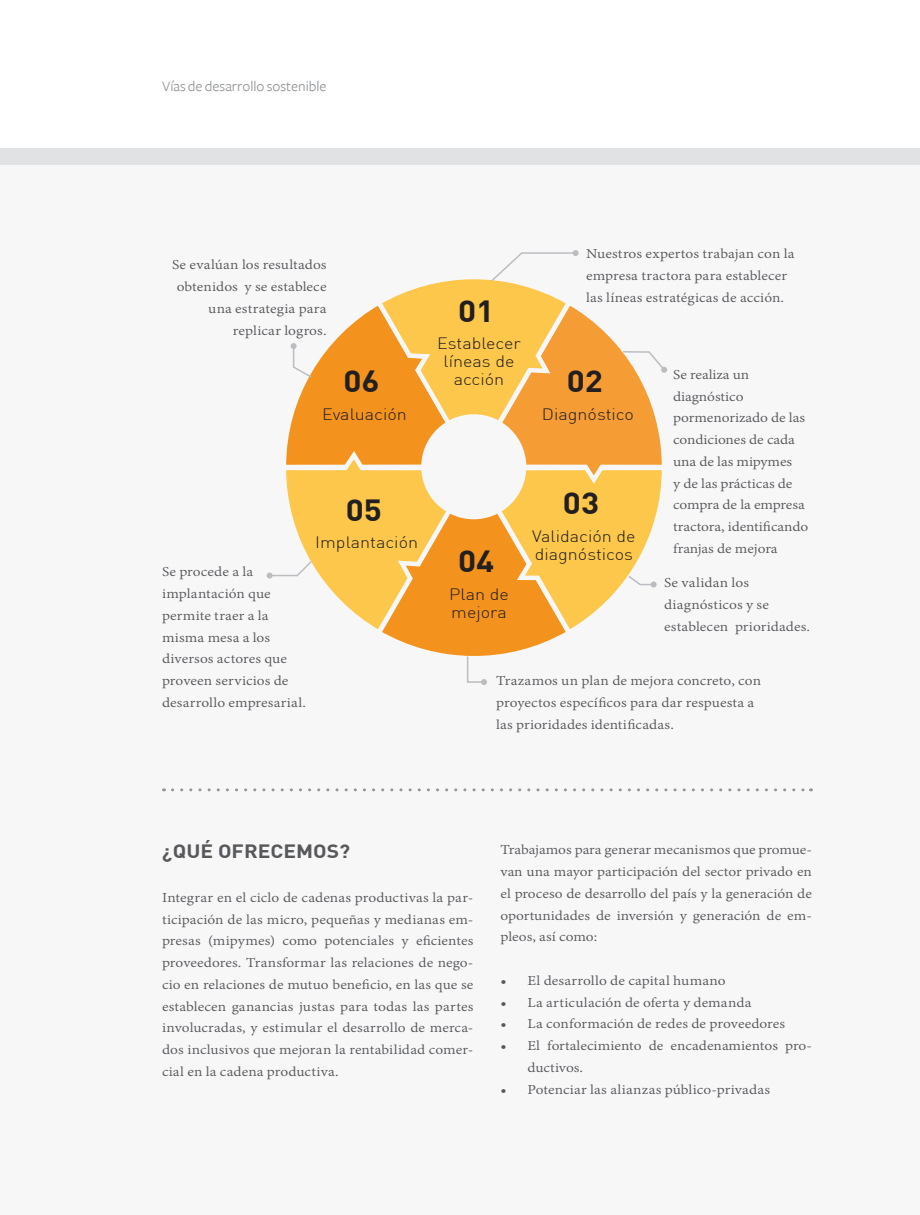
<style>
.page{position:relative;width:920px;height:1215px;background:#fff}
.page>*{position:absolute;margin:0;border:0;box-sizing:border-box;transform-origin:0 0}
.t1{font:700 30px "DIN Pro";color:#231f20;scale:1.11 1}
.t2{font:700 18.9px "DIN Pro";color:#57585a;scale:1.11 1}
.t3{font:300 16.2px/18px "DIN Pro";color:#231f20;scale:1.11 1}
.t4{font:15px "Freight Sans";color:#939598}
.t5{font:14.85px/21.8px "Adobe Devanagari";letter-spacing:.005em;color:#57585a;scale:1.11 1}
</style>
<div class="page">
<div style="left:0;top:149px;width:919px;height:1066px;background:#f7f7f8"></div>
<svg style="left:267px;top:250px;width:400px;height:435px"></svg>
<div style="left:0;top:148px;width:920px;height:17px;background:#e1e2e4"></div>
<svg style="left:172px;top:788px;width:639px;height:3px"></svg>
<p class="t4" style="left:162px;top:78px;width:166px">Vías de desarrollo sostenible</p>
<p class="t5" style="left:172px;top:255px;width:141px;text-align:right">Se evalúan los resultados obtenidos y se establece una estrategia para replicar logros.</p>
<h1 class="t1" style="left:343px;top:361px;width:34px">06</h1>
<p class="t3" style="left:322px;top:404px;width:78px">Evaluación</p>
<h1 class="t1" style="left:346px;top:490px;width:34px">05</h1>
<p class="t5" style="left:162px;top:562px;width:131px">Se procede a la implantación que permite traer a la misma mesa a los diversos actores que proveen servicios de desarrollo empresarial.</p>
<p class="t3" style="left:315px;top:533px;width:94px">Implantación</p>
<h1 class="t1" style="left:458px;top:291px;width:34px">01</h1>
<p class="t3" style="left:437px;top:334px;width:77px;text-align:center">Establecer líneas de acción</p>
<h1 class="t1" style="left:458px;top:542px;width:34px">04</h1>
<p class="t3" style="left:449px;top:585px;width:55px">Plan de mejora</p>
<p class="t5" style="left:586px;top:244px;width:189px">Nuestros expertos trabajan con la empresa tractora para establecer las líneas estratégicas de acción.</p>
<h1 class="t1" style="left:567px;top:361px;width:34px">02</h1>
<p class="t3" style="left:542px;top:404px;width:84px">Diagnóstico</p>
<h1 class="t1" style="left:563px;top:483px;width:34px">03</h1>
<p class="t3" style="left:532px;top:527px;width:95px">Validación de diagnósticos</p>
<p class="t5" style="left:673px;top:365px;width:123px">Se realiza un diagnóstico pormenorizado de las condiciones de cada una de las mipymes<br>y de las prácticas de compra de la empresa tractora, identificando franjas de mejora</p>
<p class="t5" style="left:664px;top:573px;width:133px">Se validan los diagnósticos y se establecen prioridades.</p>
<p class="t5" style="left:496px;top:671px;width:240px">Trazamos un plan de mejora concreto, con proyectos específicos para dar respuesta a las prioridades identificadas.</p>
<p class="t2" style="left:162px;top:839px;width:171px">¿QUÉ OFRECEMOS?</p>
<p class="t5" style="left:162px;top:888px;width:282px;text-align:justify">Integrar en el ciclo de cadenas productivas la par&shy;ticipación de las micro, pequeñas y medianas em&shy;presas (mipymes) como potenciales y eficientes proveedores. Transformar las relaciones de nego&shy;cio en relaciones de mutuo beneficio, en las que se establecen ganancias justas para todas las partes involucradas, y estimular el desarrollo de merca&shy;dos inclusivos que mejoran la rentabilidad comer&shy;cial en la cadena productiva.</p>
<p class="t5" style="left:500px;top:840px;width:282px;text-align:justify">Trabajamos para generar mecanismos que promue&shy;van una mayor participación del sector privado en el proceso de desarrollo del país y la generación de oportunidades de inversión y generación de em&shy;pleos, así como:</p>
<p class="t5" style="left:500px;top:971px;width:204px">• El desarrollo de capital humano</p>
<p class="t5" style="left:500px;top:992px;width:228px">• La articulación de oferta y demanda</p>
<p class="t5" style="left:500px;top:1014px;width:258px">• La conformación de redes de proveedores</p>
<p class="t5" style="left:527px;top:1036px;width:258px;text-indent:-27px">• El fortalecimiento de encadenamientos pro&shy;ductivos.</p>
<p class="t5" style="left:500px;top:1079px;width:244px">• Potenciar las alianzas público-privadas</p>
</div>
